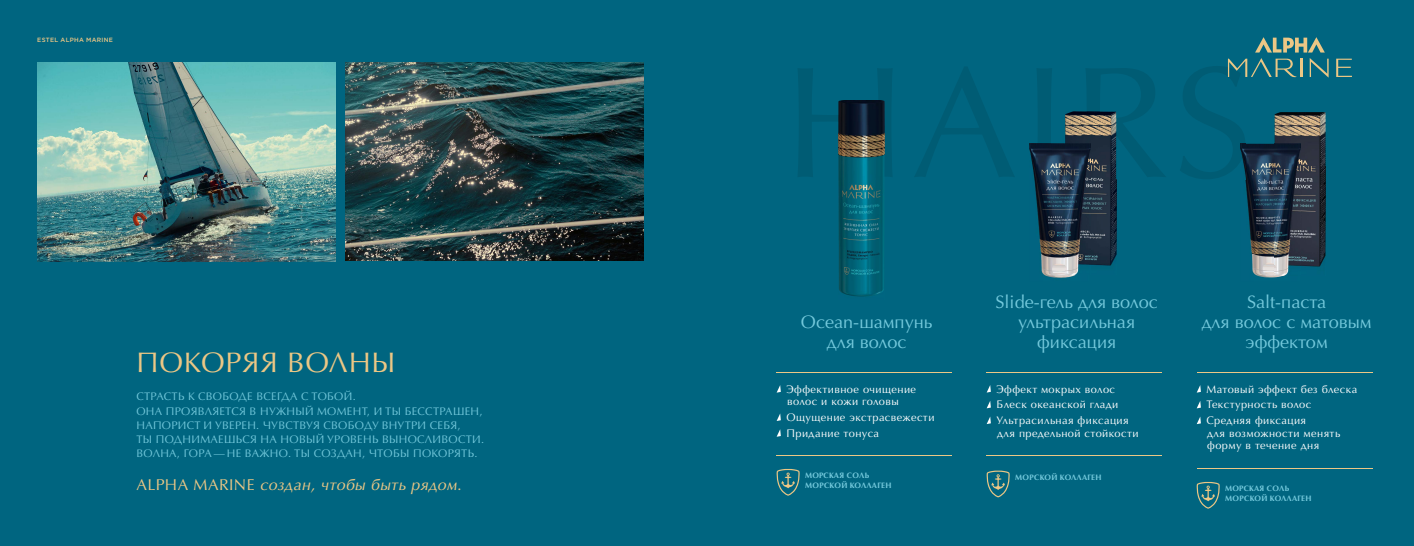
<style>
.page{position:relative;width:1414px;height:546px;background:#006580}
.page>*{position:absolute;margin:0;border:0;box-sizing:border-box;transform-origin:0 0}
.t1{font:28.35px "Optima LTCYR";letter-spacing:.03em;color:#ecc785}
.t2{font:18.11px/20.1px "Optima LTCYR";color:#74c9dc;text-align:center}
.t3{font:italic 15.75px "Optima LTCYR";letter-spacing:.03em;color:#ecc785}
.t4{font:11.03px/15.8px "Optima LTCYR";letter-spacing:.04em;color:#fff}
.t5{font:11.03px/14.2px "Optima LTCYR";letter-spacing:.03em;color:#74c9dc}
.t6{font:700 7.88px/9.5px "Optima LTCYR";letter-spacing:.02em;color:#74c9dc}
.t7{font:500 6.12px "Gotham Pro";letter-spacing:.045em;color:#ecc785}
.s1{font-style:normal}
</style>
<div class="page">
<svg style="left:776px;top:468px;width:24px;height:27px"></svg>
<svg style="left:986px;top:470px;width:24px;height:27px"></svg>
<svg style="left:1196px;top:481px;width:24px;height:27px"></svg>
<hr style="left:777px;top:372px;width:175px;height:1px;background:#ecc785">
<hr style="left:777px;top:455px;width:175px;height:1px;background:#ecc785">
<svg style="left:777px;top:385px;width:4px;height:7px"></svg>
<svg style="left:777px;top:413px;width:4px;height:8px"></svg>
<svg style="left:777px;top:429px;width:4px;height:8px"></svg>
<hr style="left:987px;top:371px;width:175px;height:1px;background:#ecc785">
<hr style="left:987px;top:455px;width:175px;height:1px;background:#ecc785">
<svg style="left:987px;top:385px;width:4px;height:7px"></svg>
<svg style="left:987px;top:401px;width:4px;height:7px"></svg>
<svg style="left:987px;top:416px;width:4px;height:8px"></svg>
<hr style="left:1197px;top:372px;width:175px;height:1px;background:#ecc785">
<hr style="left:1197px;top:467px;width:175px;height:1px;background:#ecc785">
<svg style="left:1197px;top:385px;width:4px;height:7px"></svg>
<svg style="left:1197px;top:401px;width:4px;height:7px"></svg>
<svg style="left:1197px;top:416px;width:4px;height:8px"></svg>
<svg style="left:1336px;top:59px;width:16px;height:18px"></svg>
<svg style="left:1228px;top:37px;width:100px;height:40px"></svg>
<img style="left:839px;top:179px;width:45px;height:118px">
<img style="left:839px;top:100px;width:45px;height:79px">
<img style="left:1065px;top:111px;width:51px;height:155px">
<img style="left:1030px;top:143px;width:60px;height:135px">
<img style="left:1065px;top:143px;width:25px;height:36px">
<img style="left:1274px;top:112px;width:51px;height:54px">
<img style="left:1301px;top:166px;width:24px;height:101px">
<img style="left:1245px;top:144px;width:29px;height:110px">
<img style="left:1252px;top:254px;width:34px;height:24px">
<img style="left:1240px;top:144px;width:5px;height:28px">
<img style="left:1274px;top:144px;width:27px;height:131px">
<img style="left:346px;top:62px;width:298px;height:199px">
<img style="left:37px;top:62px;width:299px;height:199px">
<p class="t7" style="left:37px;top:36px;width:77px">ESTEL ALPHA MARINE</p>
<h1 class="t1" style="left:136px;top:344px;width:261px">ПОКОРЯЯ ВОЛНЫ</h1>
<p class="t5" style="left:136px;top:389px;width:349px">СТРАСТЬ К СВОБОДЕ ВСЕГДА С ТОБОЙ.<br>ОНА ПРОЯВЛЯЕТСЯ В НУЖНЫЙ МОМЕНТ, И ТЫ БЕССТРАШЕН, НАПОРИСТ И УВЕРЕН. ЧУВСТВУЯ СВОБОДУ ВНУТРИ СЕБЯ,<br>ТЫ ПОДНИМАЕШЬСЯ НА НОВЫЙ УРОВЕНЬ ВЫНОСЛИВОСТИ.<br>ВОЛНА, ГОРА — НЕ ВАЖНО. ТЫ СОЗДАН, ЧТОБЫ ПОКОРЯТЬ.</p>
<h3 class="t3" style="left:136px;top:474px;width:326px"><span class="s1">ALPHA MARINE</span> создан, чтобы быть рядом.</h3>
<h2 class="t2" style="left:801px;top:312px;width:133px">Ocean‑шампунь для волос</h2>
<p class="t4" style="left:786px;top:382px;width:131px;line-height:12.6px">Эффективное очищение волос и кожи головы</p>
<p class="t4" style="left:786px;top:409px;width:150px">Ощущение экстрасвежести<br>Придание тонуса</p>
<h2 class="t2" style="left:995px;top:292px;width:164px">Slide‑гель для волос ультрасильная фиксация</h2>
<p class="t4" style="left:996px;top:381px;width:134px">Эффект мокрых волос<br>Блеск океанской глади<br>Ультрасильная фиксация</p>
<p class="t4" style="left:997px;top:425px;width:143px">для предельной стойкости</p>
<p class="t6" style="left:805px;top:470px;width:88px">МОРСКАЯ СОЛЬ<br>МОРСКОЙ КОЛЛАГЕН</p>
<p class="t6" style="left:1015px;top:472px;width:88px">МОРСКОЙ КОЛЛАГЕН</p>
<h2 class="t2" style="left:1202px;top:292px;width:171px">Salt‑паста<br>для волос с матовым эффектом</h2>
<p class="t4" style="left:1206px;top:381px;width:152px">Матовый эффект без блеска<br>Текстурность волос<br>Средняя фиксация</p>
<p class="t4" style="left:1207px;top:427px;width:134px;line-height:12.6px">для возможности менять форму в течение дня</p>
<p class="t6" style="left:1225px;top:483px;width:88px">МОРСКАЯ СОЛЬ<br>МОРСКОЙ КОЛЛАГЕН</p>
</div>
